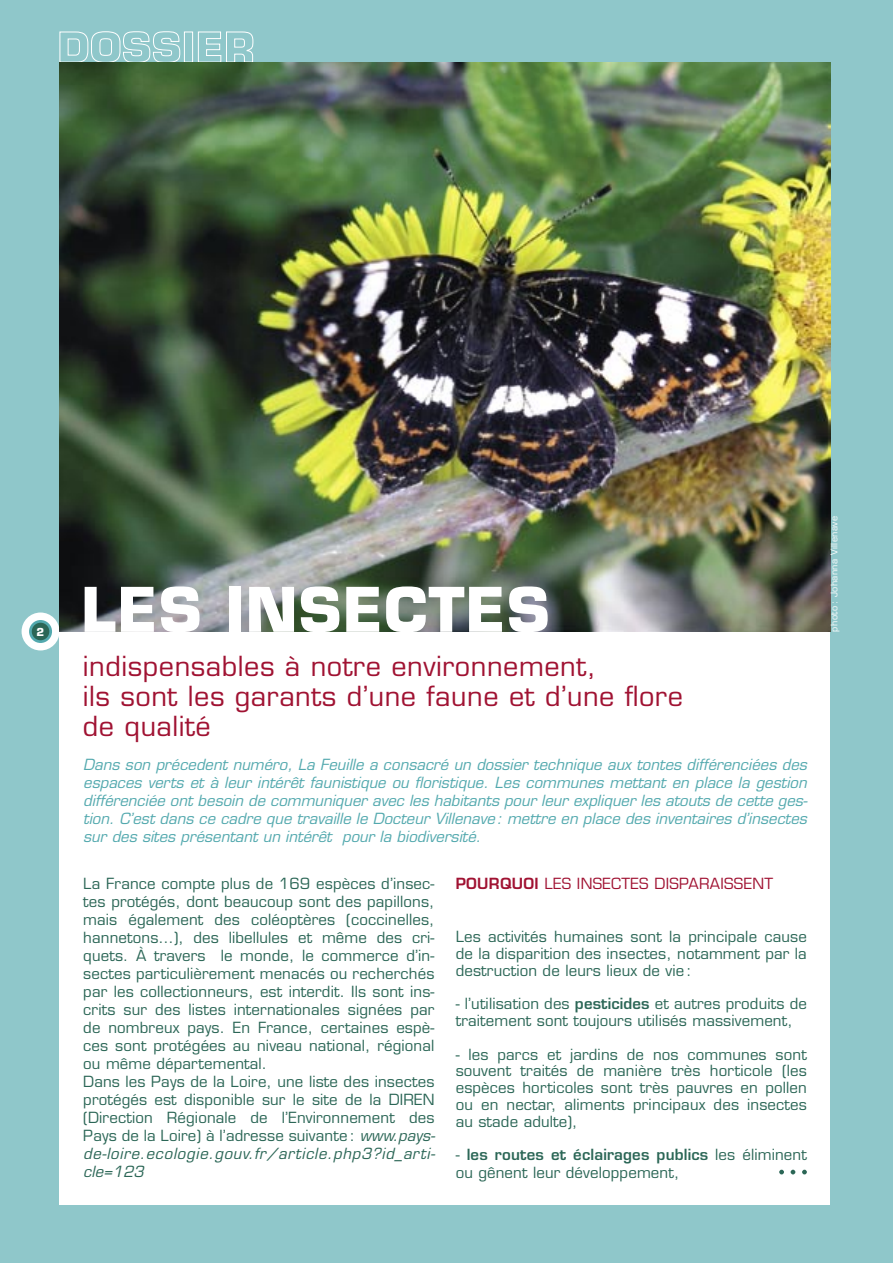
<style>
.page{position:relative;width:893px;height:1263px;background:#fff}
.page>*{position:absolute;margin:0;border:0;box-sizing:border-box;transform-origin:0 0}
.t1{font:700 60px "Eurostile";letter-spacing:.015em;color:#fff}
.t2{font:27px/30px "Eurostile";letter-spacing:.02em;color:#a01232}
.t3{font:15px/18px "Eurostile";letter-spacing:.01em;color:#2b6656}
.t4{font:italic 15px/18px "Eurostile";color:#53a9ae;text-align:justify}
.t5{font:15px "Eurostile";letter-spacing:.02em;color:#a01232}
.t6{font:700 10.8px "Eurostile";color:#fff}
.t7{font:9px "Eurostile";letter-spacing:.04em;color:#fff}
.s1{font-style:italic}
.s2{font-weight:600}
</style>
<div class="page">
<div style="left:0;top:1px;width:893px;height:1262px;background:#8fc7ca"></div>
<div style="left:60px;top:0;width:770px;height:1204px;background:#fff"></div>
<div style="left:0;top:0;width:893px;height:87px;background:#8fc7ca"></div>
<div style="left:22px;top:612px;width:38px;height:38px;background:#fff;border-radius:50%"></div>
<div style="left:30px;top:621px;width:21px;height:21px;background:#2b6656;border-radius:50%"></div>
<div style="left:29px;top:620px;width:23px;height:23px;border:3px solid #53a9ae;border-radius:50%"></div>
<svg style="left:59px;top:31px;width:195px;height:32px"></svg>
<svg style="left:779px;top:1170px;width:5px;height:4px"></svg>
<svg style="left:791px;top:1170px;width:4px;height:4px"></svg>
<svg style="left:802px;top:1170px;width:5px;height:4px"></svg>
<img style="left:60px;top:63px;width:770px;height:568px">
<p class="t6" style="left:37px;top:625px;width:9px">2</p>
<h1 class="t1" style="left:81px;top:573px;width:470px">LES INSECTES</h1>
<h2 class="t2" style="left:83px;top:651px;width:601px">indispensables à notre environnement,<br>ils sont les garants d’une faune et d’une flore de qualité</h2>
<p class="t4" style="left:83px;top:756px;width:726px">Dans son précedent numéro, La Feuille a consacré un dossier technique aux tontes différenciées des espaces verts et à leur intérêt faunistique ou floristique. Les communes mettant en place la gestion différenciée ont besoin de communiquer avec les habitants pour leur expliquer les atouts de cette ges&shy;tion. C’est dans ce cadre que travaille le Docteur Villenave : mettre en place des inventaires d’insectes sur des sites présentant un intérêt pour la biodiversité.</p>
<p class="t3" style="left:83px;top:875px;width:354px">La France compte plus de 169 espèces d’insec&shy;tes protégés, dont beaucoup sont des papillons, mais également des coléoptères (coccinelles, hannetons…), des libellules et même des cri&shy;quets. À travers le monde, le commerce d’in&shy;sectes particulièrement menacés ou recherchés par les collectionneurs, est interdit. Ils sont ins&shy;crits sur des listes internationales signées par de nombreux pays. En France, certaines espè&shy;ces sont protégées au niveau national, régional ou même départemental.<br>Dans les Pays de la Loire, une liste des insectes protégés est disponible sur le site de la DIREN (Direction Régionale de l’Environnement des Pays de la Loire) à l’adresse suivante : <span class="s1">www.pays&shy;de-loire.ecologie.gouv.fr/article.php3?id_arti&shy;cle=123</span></p>
<p class="t5" style="left:456px;top:875px;width:319px"><span class="s2">POURQUOI</span> LES INSECTES DISPARAISSENT</p>
<p class="t3" style="left:456px;top:928px;width:353px;line-height:16.8px;text-align:justify">Les activités humaines sont la principale cause de la disparition des insectes, notamment par la destruction de leurs lieux de vie :</p>
<p class="t3" style="left:456px;top:995px;width:353px;line-height:16.8px">- l’utilisation des <span class="s2">pesticides</span> et autres produits de traitement sont toujours utilisés massivement,</p>
<p class="t3" style="left:456px;top:1046px;width:353px;line-height:16.8px;text-align:justify">- les parcs et jardins de nos communes sont souvent traités de manière très horticole (les espèces horticoles sont très pauvres en pollen ou en nectar, aliments principaux des insectes au stade adulte),</p>
<p class="t3" style="left:456px;top:1146px;width:353px">- <span class="s2">les routes et éclairages publics</span> les éliminent ou gênent leur développement,</p>
<p class="t7" style="left:829px;top:631px;width:117px;rotate:-90deg">photo : Johanna Villenave</p>
</div>
